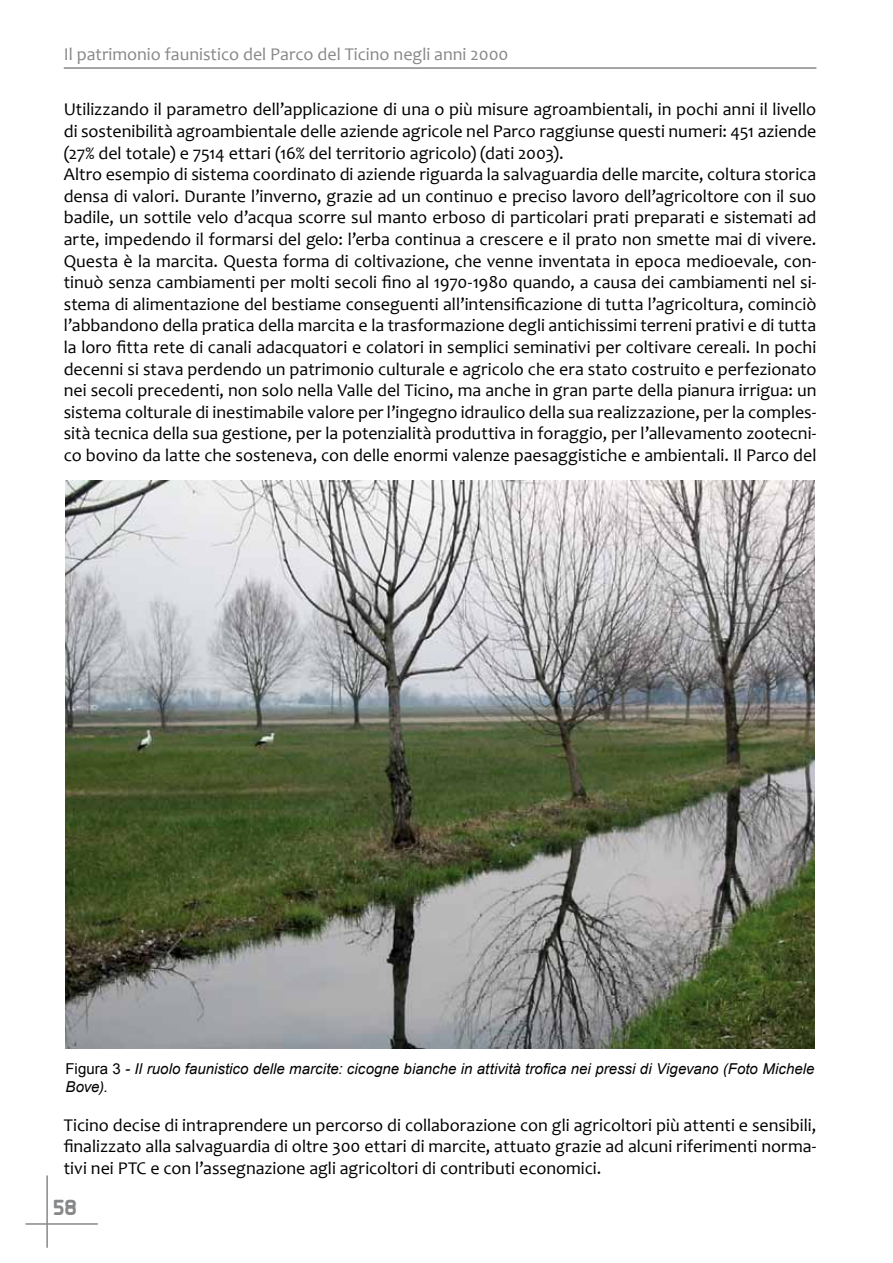
<style>
.page{position:relative;width:893px;height:1263px;background:#fff}
.page>*{position:absolute;margin:0;border:0;box-sizing:border-box;transform-origin:0 0}
.t1{font:19.5px "Airstrip Four";color:#87888a}
.t2{font:18px/21.6px "Candara";color:#000}
.t3{font:18px "Candara";color:#87888a}
.t4{font:italic 15px/18px "Arial";letter-spacing:.005em;color:#000}
.s1{font-style:normal}
</style>
<div class="page">
<hr style="left:64px;top:67px;width:752px;height:2px;background:#87888a">
<hr style="left:46px;top:1175px;width:2px;height:73px;background:#87888a">
<hr style="left:26px;top:1223px;width:72px;height:2px;background:#87888a">
<img style="left:66px;top:481px;width:749px;height:568px">
<p class="t3" style="left:64px;top:43px;width:446px">Il patrimonio faunistico del Parco del Ticino negli anni 2000</p>
<p class="t2" style="left:64px;top:99px;width:754px">Utilizzando il parametro dell’applicazione di una o più misure agroambientali, in pochi anni il livello di sostenibilità agroambientale delle aziende agricole nel Parco raggiunse questi numeri: 451 aziende (27% del totale) e 7514 ettari (16% del territorio agricolo) (dati 2003).<br>Altro esempio di sistema coordinato di aziende riguarda la salvaguardia delle marcite, coltura storica densa di valori. Durante l’inverno, grazie ad un continuo e preciso lavoro dell’agricoltore con il suo badile, un sottile velo d’acqua scorre sul manto erboso di particolari prati preparati e sistemati ad arte, impedendo il formarsi del gelo: l’erba continua a crescere e il prato non smette mai di vivere.<br>Questa è la marcita. Questa forma di coltivazione, che venne inventata in epoca medioevale, con&shy;tinuò senza cambiamenti per molti secoli fino al 1970-1980 quando, a causa dei cambiamenti nel si&shy;stema di alimentazione del bestiame conseguenti all’intensificazione di tutta l’agricoltura, cominciò l’abbandono della pratica della marcita e la trasformazione degli antichissimi terreni prativi e di tutta la loro fitta rete di canali adacquatori e colatori in semplici seminativi per coltivare cereali. In pochi decenni si stava perdendo un patrimonio culturale e agricolo che era stato costruito e perfezionato nei secoli precedenti, non solo nella Valle del Ticino, ma anche in gran parte della pianura irrigua: un sistema colturale di inestimabile valore per l’ingegno idraulico della sua realizzazione, per la comples&shy;sità tecnica della sua gestione, per la potenzialità produttiva in foraggio, per l’allevamento zootecni&shy;co bovino da latte che sosteneva, con delle enormi valenze paesaggistiche e ambientali. Il Parco del</p>
<p class="t4" style="left:66px;top:1060px;width:750px"><span class="s1">Figura 3</span> - Il ruolo faunistico delle marcite: cicogne bianche in attività trofica nei pressi di Vigevano (Foto Michele<br>Bove).</p>
<p class="t2" style="left:64px;top:1114px;width:754px;text-align:justify">Ticino decise di intraprendere un percorso di collaborazione con gli agricoltori più attenti e sensibili, finalizzato alla salvaguardia di oltre 300 ettari di marcite, attuato grazie ad alcuni riferimenti norma&shy;tivi nei PTC e con l’assegnazione agli agricoltori di contributi economici.</p>
<p class="t1" style="left:53px;top:1197px;width:25px">58</p>
</div>
